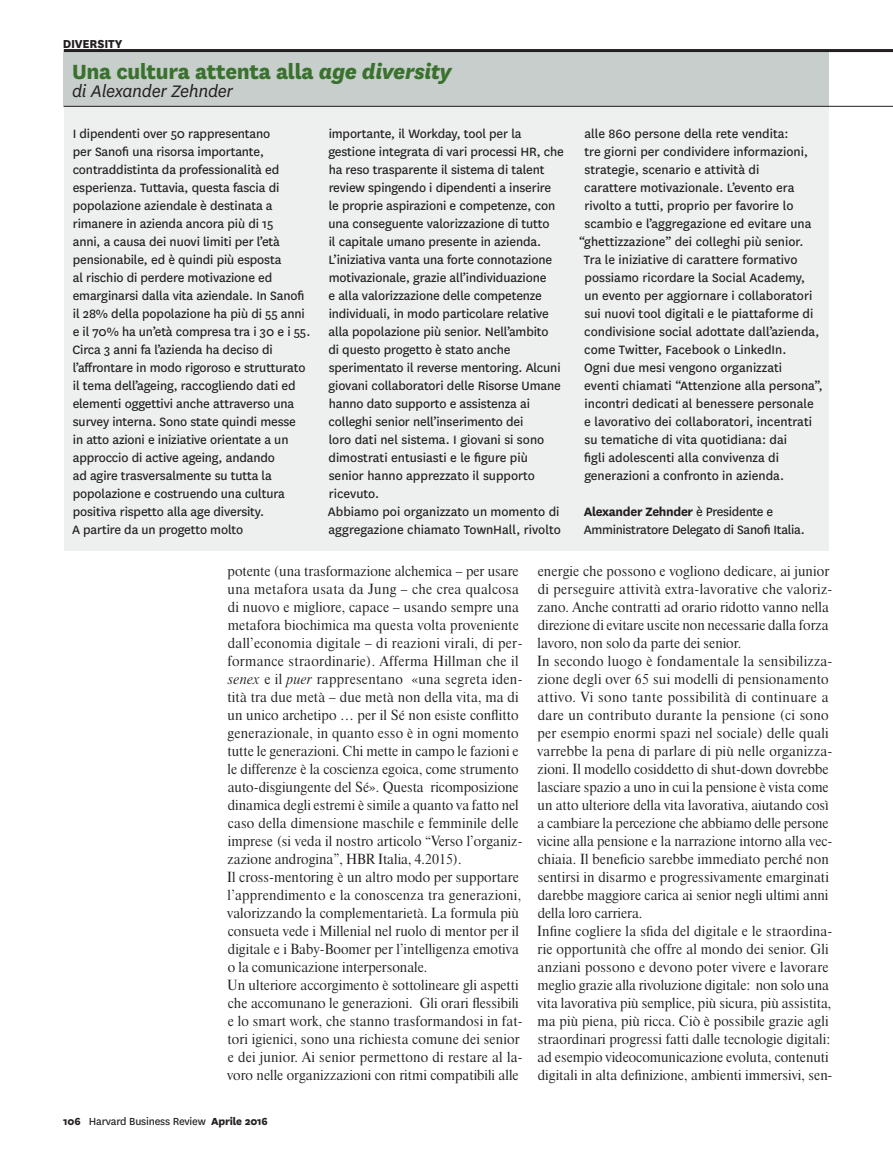
<style>
.page{position:relative;width:893px;height:1161px;background:#fff}
.page>*{position:absolute;margin:0;border:0;box-sizing:border-box;transform-origin:0 0}
.SideBar_Hed_NEB{font:800 24px "National";letter-spacing:-.015em;color:#3a712e}
.SansBody_Ragged_No_I{font:italic 19.5px "National";letter-spacing:-.015em;color:#231f20}
.SansBody_Ragged_No_I-2{font:14.1px/18px "National";letter-spacing:-.01em;color:#231f20}
.BodyFJ_No_Indent_GTE{font:13.8px/18px "Dutch 801 BT Roman Headline";letter-spacing:.005em;color:#231f20}
.t1{font:800 13.5px "National";letter-spacing:-.015em;color:#231f20}
.t2{font:12px "National";letter-spacing:-.015em;color:#231f20}
.s1{font-style:italic}
.s2{font-weight:700}
.s3{font-family:"Dutch 801 BT Italic Headline"}
.s4{font-weight:800}
</style>
<div class="page">
<div style="left:65px;top:107px;width:764px;height:444px;background:#eef0f0"></div>
<div style="left:64px;top:52px;width:765px;height:54px;background:#c7cecc"></div>
<hr style="left:64px;top:49px;width:829px;height:3px;background:#231f20">
<hr style="left:64px;top:106px;width:829px;height:1px;background:#231f20">
<p class="t1" style="left:63px;top:34px;width:61px">DIVERSITY</p>
<p class="SideBar_Hed_NEB" style="left:72px;top:54px;width:381px">Una cultura attenta alla <span class="s1">age diversity</span></p>
<p class="SansBody_Ragged_No_I" style="left:72px;top:79px;width:162px">di Alexander Zehnder</p>
<p class="SansBody_Ragged_No_I-2" style="left:73px;top:124px;width:239px">I dipendenti over 50 rappresentano<br>per Sanofi una risorsa importante, contraddistinta da professionalità ed esperienza. Tuttavia, questa fascia di popolazione aziendale è destinata a rimanere in azienda ancora più di 15<br>anni, a causa dei nuovi limiti per l’età pensionabile, ed è quindi più esposta<br>al rischio di perdere motivazione ed emarginarsi dalla vita aziendale. In Sanofi il 28% della popolazione ha più di 55 anni e il 70% ha un’età compresa tra i 30 e i 55.</p>
<p class="SansBody_Ragged_No_I-2" style="left:72px;top:340px;width:235px">Circa 3 anni fa l’azienda ha deciso di l’affrontare in modo rigoroso e strutturato il tema dell’ageing, raccogliendo dati ed elementi oggettivi anche attraverso una survey interna. Sono state quindi messe in atto azioni e iniziative orientate a un approccio di active ageing, andando<br>ad agire trasversalmente su tutta la popolazione e costruendo una cultura positiva rispetto alla age diversity.</p>
<p class="SansBody_Ragged_No_I-2" style="left:72px;top:520px;width:173px">A partire da un progetto molto</p>
<p class="SansBody_Ragged_No_I-2" style="left:328px;top:124px;width:237px">importante, il Workday, tool per la gestione integrata di vari processi HR, che ha reso trasparente il sistema di talent review spingendo i dipendenti a inserire le proprie aspirazioni e competenze, con una conseguente valorizzazione di tutto<br>il capitale umano presente in azienda.<br>L’iniziativa vanta una forte connotazione motivazionale, grazie all’individuazione<br>e alla valorizzazione delle competenze individuali, in modo particolare relative alla popolazione più senior. Nell’ambito<br>di questo progetto è stato anche sperimentato il reverse mentoring. Alcuni giovani collaboratori delle Risorse Umane hanno dato supporto e assistenza ai colleghi senior nell’inserimento dei<br>loro dati nel sistema. I giovani si sono dimostrati entusiasti e le figure più senior hanno apprezzato il supporto ricevuto.</p>
<p class="SansBody_Ragged_No_I-2" style="left:328px;top:502px;width:234px">Abbiamo poi organizzato un momento di aggregazione chiamato TownHall, rivolto</p>
<p class="SansBody_Ragged_No_I-2" style="left:584px;top:124px;width:206px">alle 860 persone della rete vendita:</p>
<p class="SansBody_Ragged_No_I-2" style="left:585px;top:142px;width:225px">tre giorni per condividere informazioni,</p>
<p class="SansBody_Ragged_No_I-2" style="left:584px;top:160px;width:176px">strategie, scenario e attività di</p>
<p class="SansBody_Ragged_No_I-2" style="left:584px;top:178px;width:212px">carattere motivazionale. L’evento era</p>
<p class="SansBody_Ragged_No_I-2" style="left:584px;top:196px;width:210px">rivolto a tutti, proprio per favorire lo</p>
<p class="SansBody_Ragged_No_I-2" style="left:584px;top:214px;width:228px">scambio e l’aggregazione ed evitare una</p>
<p class="SansBody_Ragged_No_I-2" style="left:579px;top:232px;width:226px">“ghettizzazione” dei colleghi più senior.</p>
<p class="SansBody_Ragged_No_I-2" style="left:584px;top:250px;width:237px">Tra le iniziative di carattere formativo possiamo ricordare la Social Academy, un evento per aggiornare i collaboratori sui nuovi tool digitali e le piattaforme di condivisione social adottate dall’azienda, come Twitter, Facebook o LinkedIn.</p>
<p class="SansBody_Ragged_No_I-2" style="left:584px;top:358px;width:240px">Ogni due mesi vengono organizzati<br>eventi chiamati “Attenzione alla persona”, incontri dedicati al benessere personale e lavorativo dei collaboratori, incentrati su tematiche di vita quotidiana: dai<br>figli adolescenti alla convivenza di generazioni a confronto in azienda.</p>
<p class="SansBody_Ragged_No_I-2" style="left:584px;top:502px;width:223px"><span class="s2">Alexander Zehnder</span> è Presidente e<br>Amministratore Delegato di Sanofi Italia.</p>
<p class="BodyFJ_No_Indent_GTE" style="left:228px;top:562px;width:296px">potente (una trasformazione alchemica – per usare una metafora usata da Jung – che crea qualcosa di nuovo e migliore, capace – usando sempre una metafora biochimica ma questa volta proveniente dall’economia digitale – di reazioni virali, di per&shy;formance straordinarie). Afferma Hillman che il <span class="s3">senex</span> e il <span class="s3">puer</span> rappresentano «una segreta iden&shy;tità tra due metà – due metà non della vita, ma di un unico archetipo … per il Sé non esiste conflitto generazionale, in quanto esso è in ogni momento tutte le generazioni. Chi mette in campo le fazioni e le differenze è la coscienza egoica, come strumento auto-disgiungente del Sé». Questa ricomposizione dinamica degli estremi è simile a quanto va fatto nel caso della dimensione maschile e femminile delle imprese (si veda il nostro articolo “Verso l’organiz&shy;zazione androgina”, HBR Italia, 4.2015).</p>
<p class="BodyFJ_No_Indent_GTE" style="left:227px;top:868px;width:296px">Il cross-mentoring è un altro modo per supportare l’apprendimento e la conoscenza tra generazioni, valorizzando la complementarietà. La formula più consueta vede i Millenial nel ruolo di mentor per il digitale e i Baby-Boomer per l’intelligenza emotiva o la comunicazione interpersonale.</p>
<p class="BodyFJ_No_Indent_GTE" style="left:227px;top:976px;width:297px">Un ulteriore accorgimento è sottolineare gli aspetti che accomunano le generazioni. Gli orari flessibili e lo smart work, che stanno trasformandosi in fat&shy;tori igienici, sono una richiesta comune dei senior e dei junior. Ai senior permettono di restare al la&shy;voro nelle organizzazioni con ritmi compatibili alle</p>
<p class="t2" style="left:63px;top:1113px;width:206px"><span class="s4">106</span> Harvard Business Review <span class="s4">Aprile 2016</span></p>
<p class="BodyFJ_No_Indent_GTE" style="left:538px;top:562px;width:296px">energie che possono e vogliono dedicare, ai junior di perseguire attività extra-lavorative che valoriz&shy;zano. Anche contratti ad orario ridotto vanno nella direzione di evitare uscite non necessarie dalla forza lavoro, non solo da parte dei senior.</p>
<p class="BodyFJ_No_Indent_GTE" style="left:537px;top:652px;width:297px">In secondo luogo è fondamentale la sensibilizza&shy;zione degli over 65 sui modelli di pensionamento attivo. Vi sono tante possibilità di continuare a dare un contributo durante la pensione (ci sono per esempio enormi spazi nel sociale) delle quali varrebbe la pena di parlare di più nelle organizza&shy;zioni. Il modello cosiddetto di shut-down dovrebbe lasciare spazio a uno in cui la pensione è vista come un atto ulteriore della vita lavorativa, aiutando così a cambiare la percezione che abbiamo delle persone vicine alla pensione e la narrazione intorno alla vec&shy;chiaia. Il beneficio sarebbe immediato perché non sentirsi in disarmo e progressivamente emarginati darebbe maggiore carica ai senior negli ultimi anni della loro carriera.</p>
<p class="BodyFJ_No_Indent_GTE" style="left:537px;top:922px;width:297px">Infine cogliere la sfida del digitale e le straordina&shy;rie opportunità che offre al mondo dei senior. Gli anziani possono e devono poter vivere e lavorare meglio grazie alla rivoluzione digitale: non solo una vita lavorativa più semplice, più sicura, più assistita, ma più piena, più ricca. Ciò è possibile grazie agli straordinari progressi fatti dalle tecnologie digitali: ad esempio videocomunicazione evoluta, contenuti digitali in alta definizione, ambienti immersivi, sen-</p>
</div>
